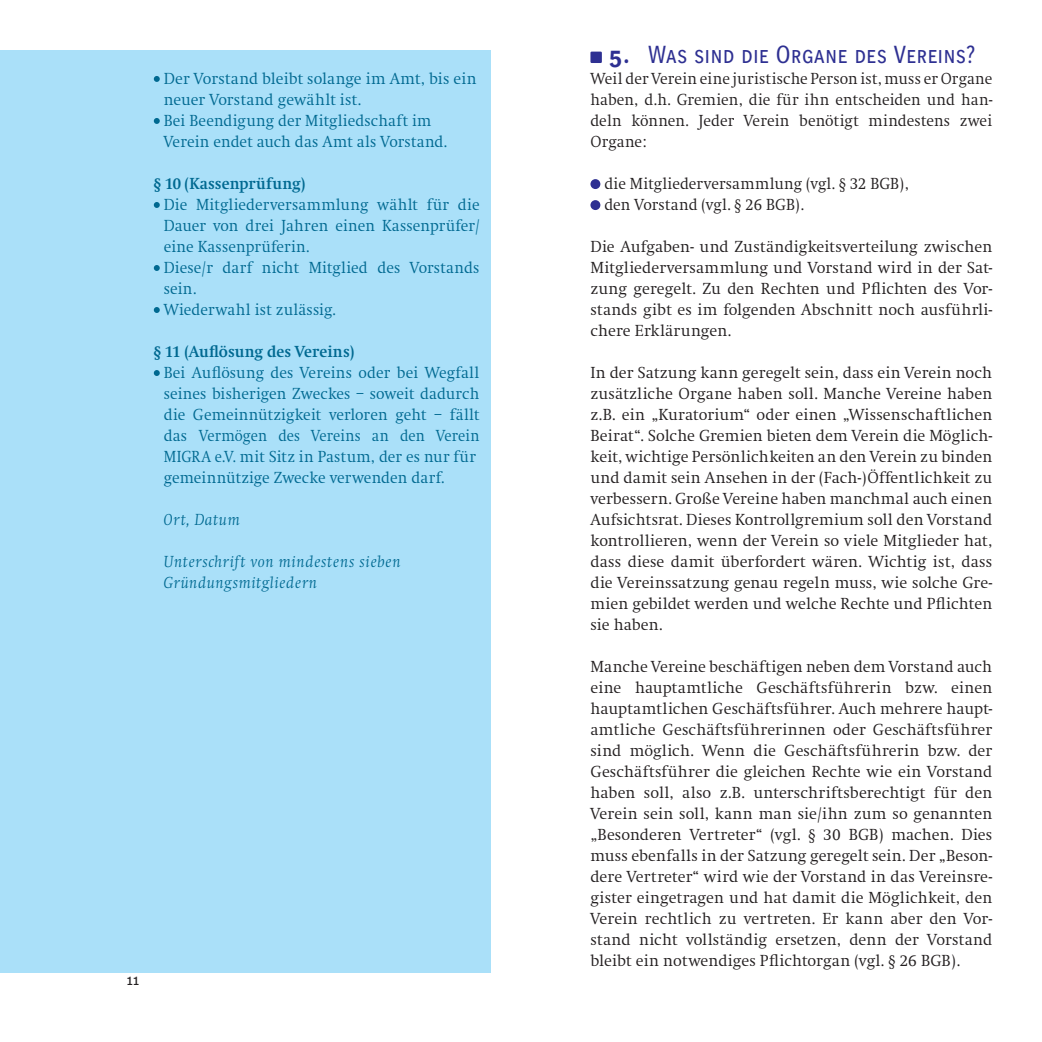
<style>
.page{position:relative;width:1042px;height:1042px;background:#fff}
.page>*{position:absolute;margin:0;border:0;box-sizing:border-box;transform-origin:0 0}
.t1{font:24.5px "Heidelberg Gothic SC";letter-spacing:.005em;color:#2e3092;scale:.94 1}
.t2{font:16.62px/21px "Heidelberg Antiqua";letter-spacing:.005em;color:#231f20;text-align:justify}
.t3{font:16.62px/21px "Heidelberg Antiqua";letter-spacing:.01em;color:#006991;scale:.95 1}
.t4{font:16.62px/21px "Heidelberg Antiqua";letter-spacing:.005em;color:#231f20;text-align:justify;scale:.95 1}
.t5{font:16.62px/21px "Heidelberg Antiqua";letter-spacing:.01em;color:#006991}
.t6{font:italic 16.62px/21px "Heidelberg Antiqua";letter-spacing:.05em;color:#006991;scale:.95 1}
.t7{font:800 16.62px "Heidelberg Antiqua";letter-spacing:.005em;color:#006991;scale:.95 1}
.t8{font:16.62px "Heidelberg Gothic Os F";color:#231f20;scale:.96 1}
.s1{font-weight:700}
</style>
<div class="page">
<div style="left:0;top:50px;width:491px;height:922px;background:#aae0f9"></div>
<svg style="left:154px;top:76px;width:6px;height:6px"></svg>
<svg style="left:154px;top:118px;width:6px;height:6px"></svg>
<svg style="left:154px;top:202px;width:6px;height:6px"></svg>
<svg style="left:154px;top:265px;width:6px;height:6px"></svg>
<svg style="left:154px;top:307px;width:6px;height:6px"></svg>
<svg style="left:154px;top:370px;width:6px;height:6px"></svg>
<svg style="left:590px;top:52px;width:12px;height:11px"></svg>
<div style="left:590px;top:179px;width:10px;height:10px;background:#2e3092;border-radius:50%"></div>
<div style="left:590px;top:200px;width:10px;height:10px;background:#2e3092;border-radius:50%"></div>
<p class="t5" style="left:164px;top:68px;width:314px">Der Vorstand bleibt solange im Amt, bis ein neuer Vorstand gewählt ist.<br>Bei Beendigung der Mitgliedschaft im Verein endet auch das Amt als Vorstand.</p>
<p class="t7" style="left:154px;top:175px;width:161px">§ 10 (Kassenprüfung)</p>
<p class="t3" style="left:164px;top:194px;width:334px">Die Mitgliederversammlung wählt für die<br>Dauer von drei Jahren einen Kassenprüfer/ eine Kassenprüferin.<br>Diese/r darf nicht Mitglied des Vorstands sein.<br>Wiederwahl ist zulässig.</p>
<p class="t7" style="left:154px;top:343px;width:212px">§ 11 (Auflösung des Vereins)</p>
<p class="t3" style="left:164px;top:362px;width:334px">Bei Auflösung des Vereins oder bei Wegfall seines bisherigen Zweckes – soweit dadurch die Gemeinnützigkeit verloren geht – fällt das Vermögen des Vereins an den Verein MIGRA e.V. mit Sitz in Pastum, der es nur für gemeinnützige Zwecke verwenden darf.</p>
<p class="t6" style="left:164px;top:509px;width:82px">Ort, Datum</p>
<p class="t6" style="left:164px;top:551px;width:251px">Unterschrift von mindestens sieben<br>Gründungsmitgliedern</p>
<p class="t8" style="left:127px;top:969px;width:14px">11</p>
<h1 class="t1" style="left:609px;top:40px;width:391px"><span class="s1">5.</span> Was sind die Organe des Vereins?</h1>
<p class="t4" style="left:590px;top:68px;width:424px">Weil der Verein eine juristische Person ist, muss er Organe haben, d.h. Gremien, die für ihn entscheiden und han&shy;deln können. Jeder Verein benötigt mindestens zwei Organe:</p>
<p class="t4" style="left:604px;top:173px;width:322px">die Mitgliederversammlung (vgl. § 32 BGB), den Vorstand (vgl. § 26 BGB).</p>
<p class="t2" style="left:590px;top:236px;width:403px">Die Aufgaben- und Zuständigkeitsverteilung zwischen Mitgliederversammlung und Vorstand wird in der Sat&shy;zung geregelt. Zu den Rechten und Pflichten des Vor&shy;stands gibt es im folgenden Abschnitt noch ausführli&shy;chere Erklärungen.</p>
<p class="t2" style="left:590px;top:362px;width:403px">In der Satzung kann geregelt sein, dass ein Verein noch zusätzliche Organe haben soll. Manche Vereine haben z.B. ein „Kuratorium“ oder einen „Wissenschaftlichen Beirat“. Solche Gremien bieten dem Verein die Möglich&shy;keit, wichtige Persönlichkeiten an den Verein zu binden und damit sein Ansehen in der (Fach-)Öffentlichkeit zu verbessern. Große Vereine haben manchmal auch einen Aufsichtsrat. Dieses Kontrollgremium soll den Vorstand kontrollieren, wenn der Verein so viele Mitglieder hat, dass diese damit überfordert wären. Wichtig ist, dass die Vereinssatzung genau regeln muss, wie solche Gre&shy;mien gebildet werden und welche Rechte und Pflichten sie haben.</p>
<p class="t2" style="left:590px;top:656px;width:403px">Manche Vereine beschäftigen neben dem Vorstand auch eine hauptamtliche Geschäftsführerin bzw. einen hauptamtlichen Geschäftsführer. Auch mehrere haupt&shy;amtliche Geschäftsführerinnen oder Geschäftsführer sind möglich. Wenn die Geschäftsführerin bzw. der Geschäftsführer die gleichen Rechte wie ein Vorstand haben soll, also z.B. unterschriftsberechtigt für den Verein sein soll, kann man sie/ihn zum so genannten „Besonderen Vertreter“ (vgl. § 30 BGB) machen. Dies muss ebenfalls in der Satzung geregelt sein. Der „Beson&shy;dere Vertreter“ wird wie der Vorstand in das Vereinsre&shy;gister eingetragen und hat damit die Möglichkeit, den Verein rechtlich zu vertreten. Er kann aber den Vor&shy;stand nicht vollständig ersetzen, denn der Vorstand bleibt ein notwendiges Pflichtorgan (vgl. § 26 BGB).</p>
</div>
